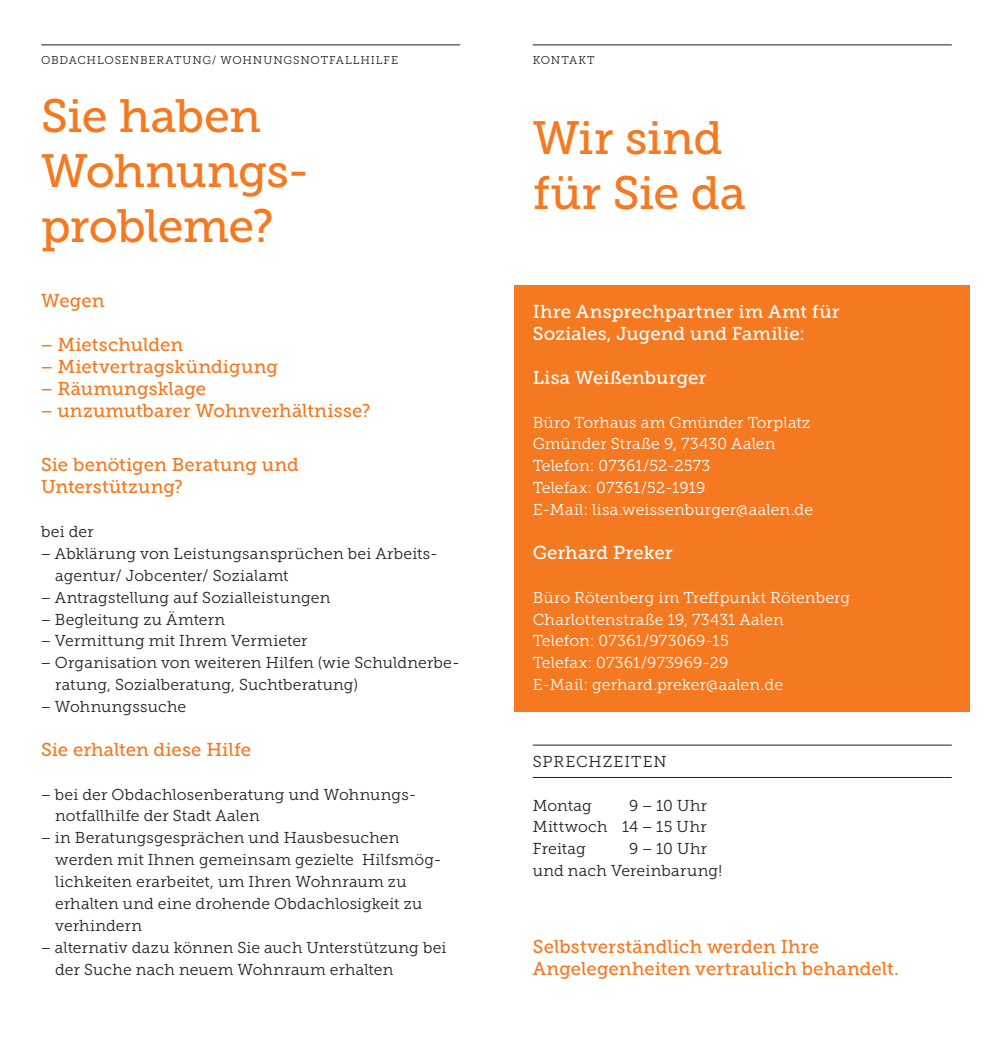
<style>
.page{position:relative;width:993px;height:1052px;background:#fff}
.page>*{position:absolute;margin:0;border:0;box-sizing:border-box;transform-origin:0 0}
.t1{font:46.55px/54.8px "Museo Slab 500";letter-spacing:-.015em;color:#f47921}
.t2{font:18.55px/21.9px "Museo Slab 500";color:#f47921}
.t3{font:18.55px/21.9px "Museo Slab 500";letter-spacing:.005em;color:#fff}
.t4{font:15.75px/21.9px "Museo Slab 300";letter-spacing:.01em;color:#231f20;text-align:justify}
.t5{font:15.75px/21.9px "Museo Slab 300";letter-spacing:.01em;color:#fff}
.t6{font:15.75px "Museo Slab 300";letter-spacing:.06em;color:#231f20}
.t7{font:11.38px "Museo Slab 300";letter-spacing:.075em;color:#231f20}
</style>
<div class="page">
<div style="left:514px;top:285px;width:455px;height:427px;background:#f47921"></div>
<hr style="left:41px;top:45px;width:419px;height:1px;background:#231f20">
<hr style="left:532px;top:45px;width:419px;height:1px;background:#231f20">
<hr style="left:532px;top:745px;width:419px;height:1px;background:#231f20">
<hr style="left:532px;top:777px;width:419px;height:1px;background:#231f20">
<p class="t7" style="left:41px;top:54px;width:358px">OBDACHLOSENBERATUNG/ WOHNUNGSNOTFALLHILFE</p>
<h1 class="t1" style="left:41px;top:89px;width:270px">Sie haben<br>Wohnungs&shy;probleme?</h1>
<p class="t2" style="left:41px;top:290px;width:65px">Wegen</p>
<p class="t2" style="left:41px;top:334px;width:331px">− Mietschulden<br>− Mietvertragskündigung<br>− Räumungsklage<br>− unzumutbarer Wohnverhältnisse?</p>
<p class="t2" style="left:41px;top:454px;width:259px">Sie benötigen Beratung und<br>Unterstützung?</p>
<p class="t4" style="left:41px;top:521px;width:54px">bei der</p>
<p class="t4" style="left:41px;top:542px;width:398px">− Abklärung von Leistungsansprüchen bei Arbeits-</p>
<p class="t4" style="left:55px;top:564px;width:235px">agentur/ Jobcenter/ Sozialamt</p>
<p class="t4" style="left:41px;top:586px;width:290px">− Antragstellung auf Sozialleistungen</p>
<p class="t4" style="left:41px;top:608px;width:185px">− Begleitung zu Ämtern</p>
<p class="t4" style="left:41px;top:630px;width:268px">− Vermittung mit Ihrem Vermieter</p>
<p class="t4" style="left:41px;top:652px;width:420px">− Organisation von weiteren Hilfen (wie Schuldnerbe-</p>
<p class="t4" style="left:55px;top:674px;width:304px">ratung, Sozialberatung, Suchtberatung)</p>
<p class="t4" style="left:41px;top:696px;width:146px">− Wohnungssuche</p>
<p class="t2" style="left:41px;top:738px;width:211px">Sie erhalten diese Hilfe</p>
<p class="t4" style="left:41px;top:783px;width:376px">− bei der Obdachlosenberatung und Wohnungs-</p>
<p class="t4" style="left:55px;top:805px;width:206px">notfallhilfe der Stadt Aalen</p>
<p class="t4" style="left:41px;top:827px;width:359px">− in Beratungsgesprächen und Hausbesuchen</p>
<p class="t4" style="left:55px;top:849px;width:388px">werden mit Ihnen gemeinsam gezielte Hilfsmög-</p>
<p class="t4" style="left:55px;top:871px;width:353px">lichkeiten erarbeitet, um Ihren Wohnraum zu</p>
<p class="t4" style="left:55px;top:892px;width:368px">erhalten und eine drohende Obdachlosigkeit zu</p>
<p class="t4" style="left:55px;top:914px;width:88px">verhindern</p>
<p class="t4" style="left:41px;top:936px;width:406px">− alternativ dazu können Sie auch Unterstützung bei</p>
<p class="t4" style="left:55px;top:958px;width:339px">der Suche nach neuem Wohnraum erhalten</p>
<p class="t7" style="left:532px;top:54px;width:63px">KONTAKT</p>
<h1 class="t1" style="left:532px;top:111px;width:215px">Wir sind für Sie da</h1>
<p class="t3" style="left:532px;top:301px;width:308px">Ihre Ansprechpartner im Amt für<br>Soziales, Jugend und Familie:</p>
<p class="t3" style="left:532px;top:366px;width:175px">Lisa Weißenburger</p>
<p class="t5" style="left:532px;top:411px;width:282px">Büro Torhaus am Gmünder Torplatz<br>Gmünder Straße 9, 73430 Aalen<br>Telefon: 07361/52-2573<br>Telefax: 07361/52-1919<br>E-Mail: lisa.weissenburger@aalen.de</p>
<p class="t3" style="left:532px;top:541px;width:141px">Gerhard Preker</p>
<p class="t5" style="left:532px;top:586px;width:319px">Büro Rötenberg im Treffpunkt Rötenberg<br>Charlottenstraße 19, 73431 Aalen<br>Telefon: 07361/973069-15<br>Telefax: 07361/973969-29<br>E-Mail: gerhard.preker@aalen.de</p>
<p class="t6" style="left:532px;top:752px;width:135px">SPRECHZEITEN</p>
<p class="t4" style="left:532px;top:794px;width:60px">Montag</p>
<p class="t4" style="left:532px;top:794px;width:176px;text-indent:96px">9 − 10 Uhr Mittwoch 14 − 15 Uhr Freitag</p>
<p class="t4" style="left:532px;top:838px;width:191px;text-indent:96px">9 − 10 Uhr und nach Vereinbarung!</p>
<p class="t2" style="left:532px;top:935px;width:367px">Selbstverständlich werden Ihre<br>Angelegenheiten vertraulich behandelt.</p>
</div>
